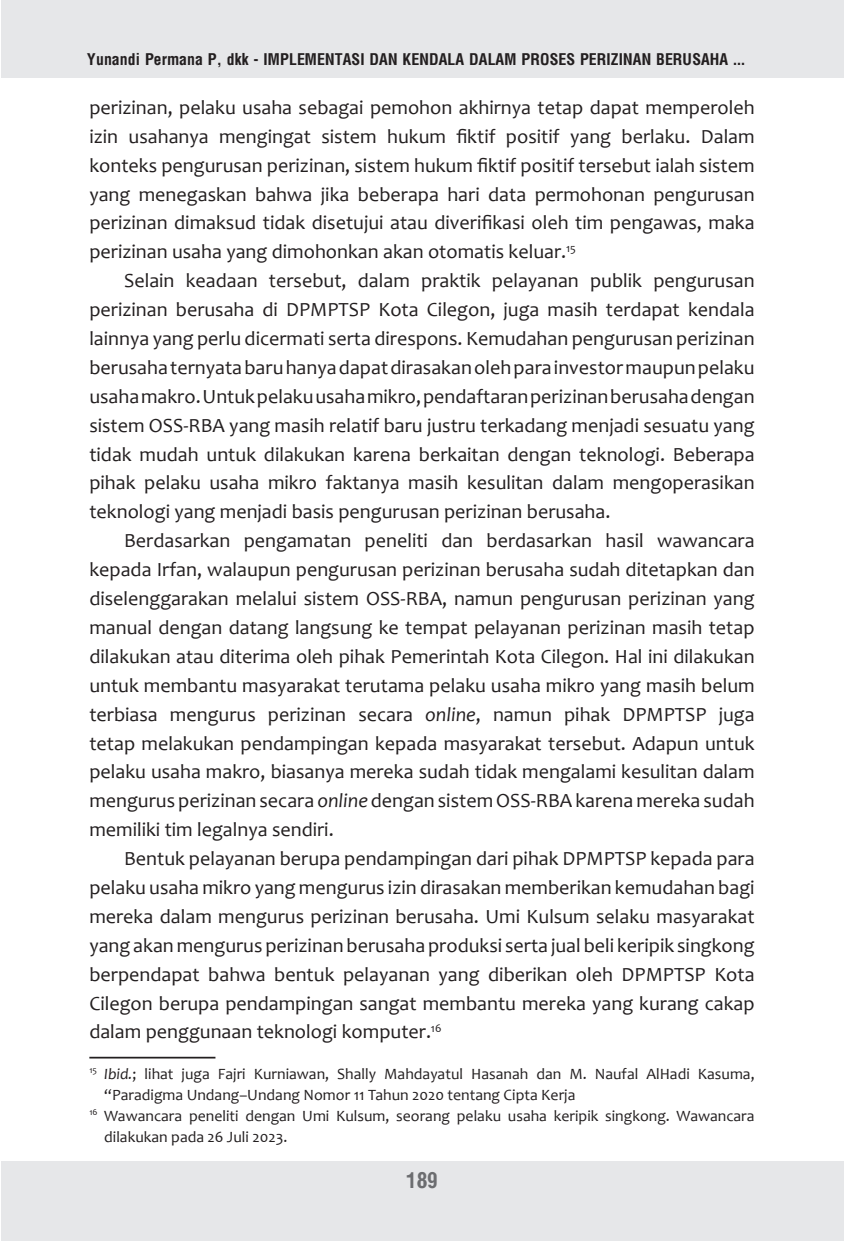
<style>
.page{position:relative;width:844px;height:1241px;background:#fff}
.page>*{position:absolute;margin:0;border:0;box-sizing:border-box;transform-origin:0 0}
.t1{font:700 21px "Arena Condensed";color:#6c6d70}
.Paragraph_1{font:20.12px/28.9px "Candara";color:#231f20;text-align:justify}
.footnote{font:15.75px/21px "Candara";color:#231f20}
.footnote-2{font:700 15.75px "Arena Condensed";color:#231f20}
.s1{font-style:italic}
</style>
<div class="page">
<hr style="left:0;top:0;width:1px;height:78px;background:#e6e7e9">
<hr style="left:0;top:1161px;width:1px;height:79px;background:#e6e7e9">
<div style="left:1px;top:0;width:842px;height:78px;background:#e6e7e9"></div>
<div style="left:1px;top:1161px;width:842px;height:79px;background:#e6e7e9"></div>
<hr style="left:89px;top:1056px;width:126px;height:2px;background:#231f20">
<p class="footnote-2" style="left:87px;top:50px;width:659px">Yunandi Permana P, dkk - IMPLEMENTASI DAN KENDALA DALAM PROSES PERIZINAN BERUSAHA ...</p>
<p class="Paragraph_1" style="left:89px;top:93px;width:666px">perizinan, pelaku usaha sebagai pemohon akhirnya tetap dapat memperoleh izin usahanya mengingat sistem hukum fiktif positif yang berlaku. Dalam konteks pengurusan perizinan, sistem hukum fiktif positif tersebut ialah sistem yang menegaskan bahwa jika beberapa hari data permohonan pengurusan perizinan dimaksud tidak disetujui atau diverifikasi oleh tim pengawas, maka perizinan usaha yang dimohonkan akan otomatis keluar.<sup>15</sup></p>
<p class="Paragraph_1" style="left:89px;top:266px;width:666px;text-indent:35px">Selain keadaan tersebut, dalam praktik pelayanan publik pengurusan perizinan berusaha di DPMPTSP Kota Cilegon, juga masih terdapat kendala lainnya yang perlu dicermati serta direspons. Kemudahan pengurusan perizinan berusaha ternyata baru hanya dapat dirasakan oleh para investor maupun pelaku usaha makro. Untuk pelaku usaha mikro, pendaftaran perizinan berusaha dengan sistem OSS-RBA yang masih relatif baru justru terkadang menjadi sesuatu yang tidak mudah untuk dilakukan karena berkaitan dengan teknologi. Beberapa pihak pelaku usaha mikro faktanya masih kesulitan dalam mengoperasikan teknologi yang menjadi basis pengurusan perizinan berusaha.</p>
<p class="Paragraph_1" style="left:89px;top:526px;width:666px;text-indent:35px">Berdasarkan pengamatan peneliti dan berdasarkan hasil wawancara kepada Irfan, walaupun pengurusan perizinan berusaha sudah ditetapkan dan diselenggarakan melalui sistem OSS-RBA, namun pengurusan perizinan yang manual dengan datang langsung ke tempat pelayanan perizinan masih tetap dilakukan atau diterima oleh pihak Pemerintah Kota Cilegon. Hal ini dilakukan untuk membantu masyarakat terutama pelaku usaha mikro yang masih belum terbiasa mengurus perizinan secara <span class="s1">online</span>, namun pihak DPMPTSP juga tetap melakukan pendampingan kepada masyarakat tersebut. Adapun untuk pelaku usaha makro, biasanya mereka sudah tidak mengalami kesulitan dalam mengurus perizinan secara <span class="s1">online</span> dengan sistem OSS-RBA karena mereka sudah memiliki tim legalnya sendiri.</p>
<p class="Paragraph_1" style="left:89px;top:843px;width:666px;text-indent:35px">Bentuk pelayanan berupa pendampingan dari pihak DPMPTSP kepada para pelaku usaha mikro yang mengurus izin dirasakan memberikan kemudahan bagi mereka dalam mengurus perizinan berusaha. Umi Kulsum selaku masyarakat yang akan mengurus perizinan berusaha produksi serta jual beli keripik singkong berpendapat bahwa bentuk pelayanan yang diberikan oleh DPMPTSP Kota Cilegon berupa pendampingan sangat membantu mereka yang kurang cakap dalam penggunaan teknologi komputer.<sup>16</sup></p>
<p class="footnote" style="left:104px;top:1062px;width:651px;text-indent:-15px"><sup>15</sup> <span class="s1">Ibid.</span>; lihat juga Fajri Kurniawan, Shally Mahdayatul Hasanah dan M. Naufal AlHadi Kasuma, “Paradigma Undang–Undang Nomor 11 Tahun 2020 tentang Cipta Kerja</p>
<p class="footnote" style="left:104px;top:1104px;width:651px;text-indent:-15px"><sup>16</sup> Wawancara peneliti dengan Umi Kulsum, seorang pelaku usaha keripik singkong. Wawancara dilakukan pada 26 Juli 2023.</p>
<p class="t1" style="left:406px;top:1167px;width:33px">189</p>
</div>
